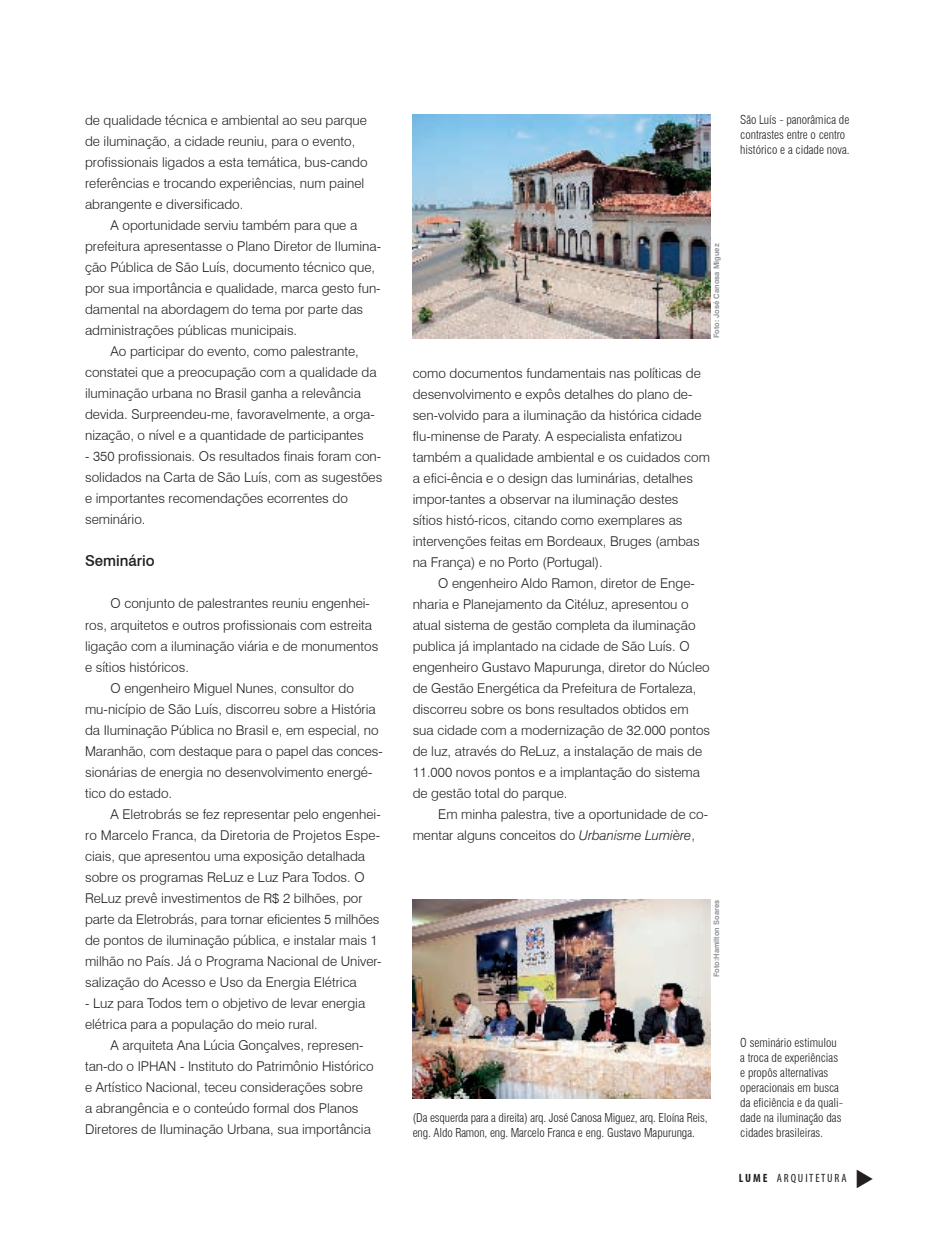
<style>
.page{position:relative;width:936px;height:1234px;background:#fff}
.page>*{position:absolute;margin:0;border:0;box-sizing:border-box;transform-origin:0 0}
.t1{font:500 15px "Swiss 721 BT";color:#231f20}
.t2{font:300 13.5px/21px "Swiss 721 BT";color:#231f20}
.t3{font:300 condensed 12px/15px "Swiss 721 BT";color:#231f20}
.t4{font:condensed 12px "Myriad";color:#231f20}
.t5{font:700 7.5px "Swiss 721 BT";color:#939598}
.s1{font-style:italic}
.s2{font-weight:700}
</style>
<div class="page">
<img style="left:412px;top:899px;width:298px;height:199px">
<img style="left:412px;top:115px;width:298px;height:223px">
<p class="t2" style="left:85px;top:110px;width:284px">de qualidade técnica e ambiental ao seu parque de iluminação, a cidade reuniu, para o evento, profissionais ligados a esta temática, bus-cando referências e trocando experiências, num painel abrangente e diversificado.</p>
<p class="t2" style="left:111px;top:215px;width:248px">A oportunidade serviu também para que a</p>
<p class="t2" style="left:85px;top:236px;width:297px">prefeitura apresentasse o Plano Diretor de Ilumina-</p>
<p class="t2" style="left:85px;top:257px;width:291px">ção Pública de São Luís, documento técnico que,</p>
<p class="t2" style="left:85px;top:278px;width:297px">por sua importância e qualidade, marca gesto fun-</p>
<p class="t2" style="left:85px;top:299px;width:280px">damental na abordagem do tema por parte das</p>
<p class="t2" style="left:85px;top:320px;width:214px">administrações públicas municipais.</p>
<p class="t2" style="left:111px;top:341px;width:250px">Ao participar do evento, como palestrante,</p>
<p class="t2" style="left:85px;top:362px;width:293px">constatei que a preocupação com a qualidade da</p>
<p class="t2" style="left:85px;top:383px;width:277px">iluminação urbana no Brasil ganha a relevância</p>
<p class="t2" style="left:85px;top:404px;width:291px">devida. Surpreendeu-me, favoravelmente, a orga-</p>
<p class="t2" style="left:85px;top:425px;width:280px">nização, o nível e a quantidade de participantes</p>
<p class="t2" style="left:85px;top:446px;width:299px">- 350 profissionais. Os resultados finais foram con&shy;solidados na Carta de São Luís, com as sugestões e importantes recomendações ecorrentes do seminário.</p>
<p class="t1" style="left:85px;top:552px;width:71px">Seminário</p>
<p class="t2" style="left:111px;top:593px;width:261px">O conjunto de palestrantes reuniu engenhei-</p>
<p class="t2" style="left:85px;top:614px;width:288px">ros, arquitetos e outros profissionais com estreita</p>
<p class="t2" style="left:85px;top:635px;width:295px">ligação com a iluminação viária e de monumentos</p>
<p class="t2" style="left:85px;top:656px;width:105px">e sítios históricos.</p>
<p class="t2" style="left:111px;top:677px;width:245px">O engenheiro Miguel Nunes, consultor do</p>
<p class="t2" style="left:85px;top:698px;width:292px">mu-nicípio de São Luís, discorreu sobre a História</p>
<p class="t2" style="left:85px;top:719px;width:295px">da Iluminação Pública no Brasil e, em especial, no</p>
<p class="t2" style="left:85px;top:740px;width:299px">Maranhão, com destaque para o papel das conces-</p>
<p class="t2" style="left:85px;top:761px;width:289px">sionárias de energia no desenvolvimento energé-</p>
<p class="t2" style="left:85px;top:782px;width:89px">tico do estado.</p>
<p class="t2" style="left:111px;top:803px;width:272px">A Eletrobrás se fez representar pelo engenhei-</p>
<p class="t2" style="left:85px;top:824px;width:297px">ro Marcelo Franca, da Diretoria de Projetos Espe-</p>
<p class="t2" style="left:85px;top:845px;width:281px">ciais, que apresentou uma exposição detalhada</p>
<p class="t2" style="left:85px;top:866px;width:281px">sobre os programas ReLuz e Luz Para Todos. O</p>
<p class="t2" style="left:85px;top:887px;width:279px">ReLuz prevê investimentos de R$ 2 bilhões, por</p>
<p class="t2" style="left:85px;top:908px;width:296px">parte da Eletrobrás, para tornar eficientes 5 milhões</p>
<p class="t2" style="left:85px;top:929px;width:294px">de pontos de iluminação pública, e instalar mais 1</p>
<p class="t2" style="left:85px;top:950px;width:298px">milhão no País. Já o Programa Nacional de Univer-</p>
<p class="t2" style="left:85px;top:971px;width:273px">salização do Acesso e Uso da Energia Elétrica</p>
<p class="t2" style="left:85px;top:992px;width:282px">- Luz para Todos tem o objetivo de levar energia elétrica para a população do meio rural.</p>
<p class="t2" style="left:85px;top:1034px;width:290px;text-indent:26px">A arquiteta Ana Lúcia Gonçalves, represen&shy;tan-do o IPHAN - Instituto do Patrimônio Histórico e Artístico Nacional, teceu considerações sobre a abrangência e o conteúdo formal dos Planos Diretores de Iluminação Urbana, sua importância</p>
<p class="t3" style="left:740px;top:112px;width:111px">São Luís - panorâmica de contrastes entre o centro histórico e a cidade nova.</p>
<p class="t5" style="left:711px;top:338px;width:96px;rotate:-90deg">Foto: José Canosa Miguez</p>
<p class="t2" style="left:412px;top:362px;width:299px">como documentos fundamentais nas políticas de desenvolvimento e expôs detalhes do plano de&shy;sen-volvido para a iluminação da histórica cidade flu-minense de Paraty. A especialista enfatizou também a qualidade ambiental e os cuidados com a efici-ência e o design das luminárias, detalhes impor-tantes a observar na iluminação destes sítios histó-ricos, citando como exemplares as intervenções feitas em Bordeaux, Bruges (ambas na França) e no Porto (Portugal).</p>
<p class="t2" style="left:412px;top:572px;width:299px;text-indent:26px">O engenheiro Aldo Ramon, diretor de Enge&shy;nharia e Planejamento da Citéluz, apresentou o atual sistema de gestão completa da iluminação publica já implantado na cidade de São Luís. O engenheiro Gustavo Mapurunga, diretor do Núcleo de Gestão Energética da Prefeitura de Fortaleza, discorreu sobre os bons resultados obtidos em sua cidade com a modernização de 32.000 pontos de luz, através do ReLuz, a instalação de mais de 11.000 novos pontos e a implantação do sistema de gestão total do parque.</p>
<p class="t2" style="left:412px;top:803px;width:297px;text-indent:26px">Em minha palestra, tive a oportunidade de co&shy;mentar alguns conceitos do <span class="s1">Urbanisme Lumière</span>,</p>
<p class="t5" style="left:711px;top:976px;width:79px;rotate:-90deg">Foto:Hamilton Soares</p>
<p class="t3" style="left:412px;top:1109px;width:296px">(Da esquerda para a direita) arq. José Canosa Miguez, arq. Eloína Reis, eng. Aldo Ramon, eng. Marcelo Franca e eng. Gustavo Mapurunga.</p>
<p class="t3" style="left:740px;top:1034px;width:104px">O seminário estimulou a troca de experiências e propôs alternativas operacionais em busca da eficiência e da quali&shy;dade na iluminação das cidades brasileiras.</p>
<p class="t4" style="left:738px;top:1172px;width:109px"><span class="s2">L U M E</span> A R Q U I T E T U R A</p>
</div>
